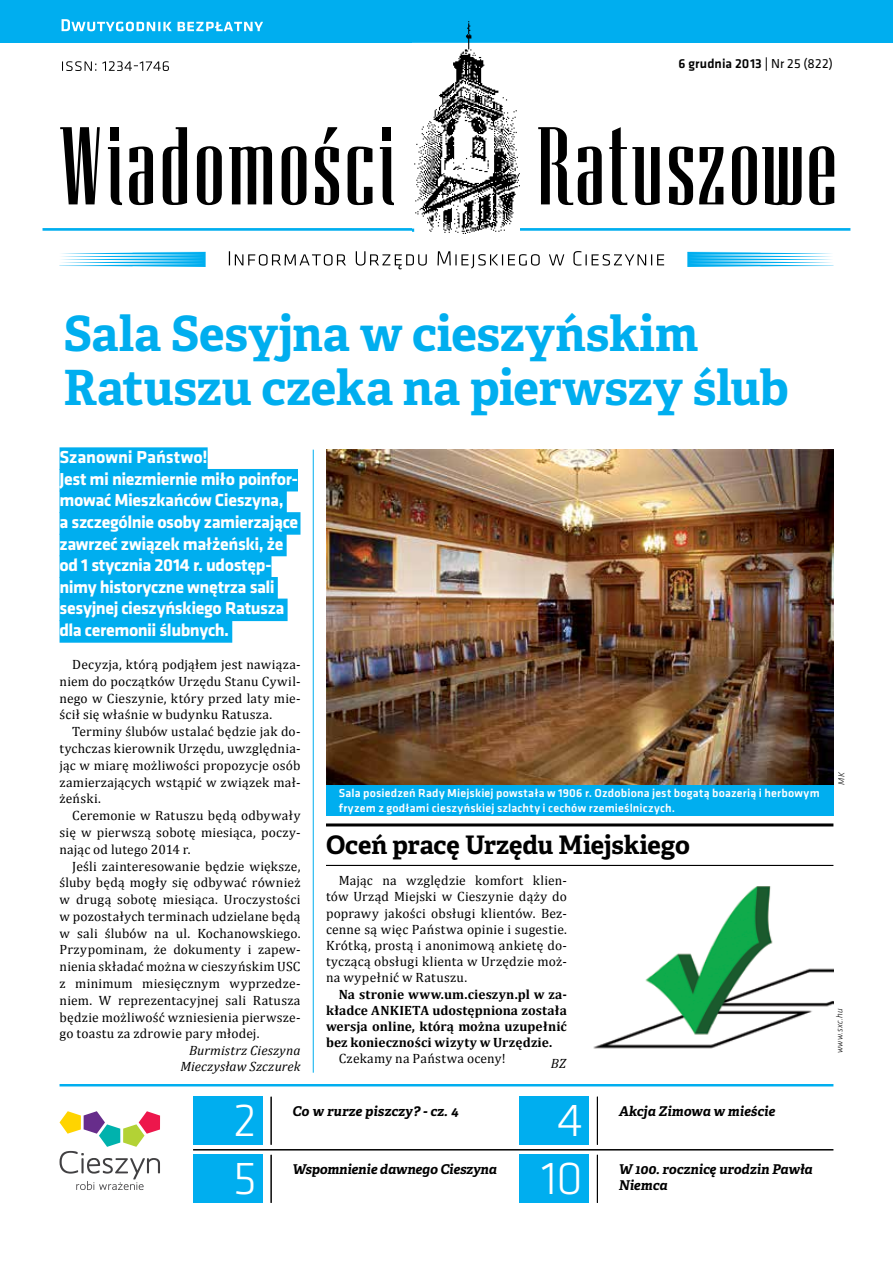
<style>
.page{position:relative;width:893px;height:1263px;background:#fff}
.page>*{position:absolute;margin:0;border:0;box-sizing:border-box;transform-origin:0 0}
.t1{font:700 48.6px/54px "Adelle Basic";letter-spacing:-.005em;color:#00aeef}
.t2{font:300 48px/58.2px "Klavika";color:#fff}
.t3{font:700 25.5px "Adelle Basic";letter-spacing:-.005em;color:#000}
.t4{font:700 18px/21.6px "Klavika";letter-spacing:-.025em;color:#fff}
.t5{font:13.5px/16.8px "Cambria";letter-spacing:.02em;color:#000;text-align:justify}
.t6{font:700 13.5px/16.2px "Cambria";letter-spacing:.01em;color:#000;text-align:justify}
.t7{font:italic 700 13.5px/16.2px "Adelle Basic";color:#000}
.t8{font:italic 13.5px/16.2px "Cambria";letter-spacing:.01em;color:#000;text-align:right}
.t9{font:500 13.5px "Klavika";letter-spacing:.01em;color:#000}
.t10{font:500 12px/14.4px "Klavika";letter-spacing:.015em;color:#fff}
.t11{font:italic 300 9px "Klavika";letter-spacing:.02em;color:#000}
.s1{font-weight:400}
</style>
<div class="page">
<div style="left:0;top:0;width:893px;height:43px;background:#00aeef"></div>
<svg style="left:62px;top:19px;width:201px;height:12px"></svg>
<hr style="left:43px;top:228px;width:371px;height:3px;background:#00aeef">
<hr style="left:519px;top:228px;width:331px;height:3px;background:#00aeef">
<svg style="left:59px;top:252px;width:147px;height:15px"></svg>
<svg style="left:687px;top:252px;width:146px;height:15px"></svg>
<img style="left:413px;top:21px;width:107px;height:212px">
<svg style="left:809px;top:146px;width:25px;height:59px"></svg>
<svg style="left:699px;top:147px;width:24px;height:57px"></svg>
<svg style="left:669px;top:146px;width:24px;height:59px"></svg>
<svg style="left:609px;top:127px;width:51px;height:78px"></svg>
<svg style="left:732px;top:146px;width:70px;height:59px"></svg>
<svg style="left:538px;top:127px;width:64px;height:78px"></svg>
<svg style="left:197px;top:146px;width:25px;height:59px"></svg>
<svg style="left:282px;top:146px;width:24px;height:59px"></svg>
<svg style="left:129px;top:146px;width:24px;height:59px"></svg>
<div style="left:383px;top:127px;width:8px;height:13px;background:#000"></div>
<svg style="left:380px;top:147px;width:14px;height:58px"></svg>
<div style="left:111px;top:127px;width:8px;height:13px;background:#000"></div>
<svg style="left:108px;top:147px;width:14px;height:58px"></svg>
<svg style="left:229px;top:146px;width:43px;height:58px"></svg>
<svg style="left:60px;top:127px;width:40px;height:77px"></svg>
<svg style="left:315px;top:127px;width:24px;height:78px"></svg>
<svg style="left:348px;top:146px;width:24px;height:59px"></svg>
<svg style="left:163px;top:127px;width:24px;height:78px"></svg>
<svg style="left:62px;top:61px;width:107px;height:10px"></svg>
<svg style="left:229px;top:251px;width:435px;height:18px"></svg>
<svg style="left:60px;top:1111px;width:100px;height:79px"></svg>
<hr style="left:193px;top:1149px;width:640px;height:1px;background:#000">
<hr style="left:60px;top:1084px;width:773px;height:2px;background:#00aeef">
<div style="left:519px;top:1155px;width:70px;height:48px;background:#00aeef"></div>
<div style="left:519px;top:1097px;width:70px;height:48px;background:#00aeef"></div>
<hr style="left:597px;top:1097px;width:1px;height:48px;background:#000">
<hr style="left:597px;top:1155px;width:1px;height:48px;background:#000">
<div style="left:193px;top:1155px;width:70px;height:48px;background:#00aeef"></div>
<div style="left:193px;top:1097px;width:70px;height:48px;background:#00aeef"></div>
<hr style="left:271px;top:1097px;width:1px;height:48px;background:#000">
<hr style="left:271px;top:1155px;width:1px;height:48px;background:#000">
<hr style="left:326px;top:865px;width:507px;height:1px;background:#000">
<img style="left:593px;top:886px;width:240px;height:163px">
<img style="left:326px;top:450px;width:507px;height:335px">
<div style="left:60px;top:447px;width:148px;height:23px;background:#00aeef"></div>
<div style="left:60px;top:469px;width:238px;height:22px;background:#00aeef"></div>
<div style="left:60px;top:491px;width:227px;height:22px;background:#00aeef"></div>
<div style="left:60px;top:512px;width:240px;height:23px;background:#00aeef"></div>
<div style="left:60px;top:534px;width:227px;height:22px;background:#00aeef"></div>
<div style="left:60px;top:555px;width:211px;height:23px;background:#00aeef"></div>
<div style="left:60px;top:577px;width:218px;height:22px;background:#00aeef"></div>
<div style="left:60px;top:599px;width:228px;height:22px;background:#00aeef"></div>
<div style="left:60px;top:620px;width:172px;height:23px;background:#00aeef"></div>
<div style="left:326px;top:785px;width:507px;height:31px;background:#00aeef"></div>
<hr style="left:326px;top:823px;width:507px;height:3px;background:#000">
<hr style="left:313px;top:450px;width:1px;height:623px;background:#00aeef">
<p class="t9" style="left:678px;top:55px;width:156px">6 grudnia 2013 | <span class="s1">Nr 25 (822)</span></p>
<h1 class="t1" style="left:63px;top:307px;width:727px">Sala Sesyjna w cieszyńskim<br>Ratuszu czeka na pierwszy ślub</h1>
<p class="t4" style="left:60px;top:446px;width:240px">Szanowni Państwo!<br>Jest mi niezmiernie miło poinfor&shy;mować Mieszkańców Cieszyna,<br>a szczególnie osoby zamierzające zawrzeć związek małżeński, że od 1 stycznia 2014 r. udostęp&shy;nimy historyczne wnętrza sali sesyjnej cieszyńskiego Ratusza dla ceremonii ślubnych.</p>
<p class="t5" style="left:60px;top:656px;width:242px;text-indent:13px">Decyzja, którą podjąłem jest nawiąza&shy;niem do początków Urzędu Stanu Cywil&shy;nego w Cieszynie, który przed laty mie&shy;ścił się właśnie w budynku Ratusza.</p>
<p class="t5" style="left:60px;top:723px;width:242px;text-indent:13px">Terminy ślubów ustalać będzie jak do&shy;tychczas kierownik Urzędu, uwzględnia&shy;jąc w miarę możliwości propozycje osób zamierzających wstąpić w związek mał&shy;żeński.</p>
<p class="t5" style="left:60px;top:807px;width:242px;text-indent:13px">Ceremonie w Ratuszu będą odbywały się w pierwszą sobotę miesiąca, poczy&shy;nając od lutego 2014 r.</p>
<p class="t5" style="left:60px;top:857px;width:242px;text-indent:13px">Jeśli zainteresowanie będzie większe, śluby będą mogły się odbywać również w drugą sobotę miesiąca. Uroczystości w pozostałych terminach udzielane będą w sali ślubów na ul. Kochanowskiego.<br>Przypominam, że dokumenty i zapew&shy;nienia składać można w cieszyńskim USC z minimum miesięcznym wyprzedze&shy;niem. W reprezentacyjnej sali Ratusza będzie możliwość wzniesienia pierwsze&shy;go toastu za zdrowie pary młodej.</p>
<p class="t8" style="left:180px;top:1042px;width:121px">Burmistrz Cieszyna<br>Mieczysław Szczurek</p>
<p class="t10" style="left:339px;top:786px;width:482px">Sala posiedzeń Rady Miejskiej powstała w 1906 r. Ozdobiona jest bogatą boazerią i herbowym fryzem z godłami cieszyńskiej szlachty i cechów rzemieślniczych.</p>
<h3 class="t3" style="left:326px;top:829px;width:365px">Oceń pracę Urzędu Miejskiego</h3>
<p class="t5" style="left:326px;top:872px;width:242px;line-height:16.2px;text-indent:13px">Mając na względzie komfort klien&shy;tów Urząd Miejski w Cieszynie dąży do poprawy jakości obsługi klientów. Bez&shy;cenne są więc Państwa opinie i sugestie.<br>Krótką, prostą i anonimową ankietę do&shy;tyczącą obsługi klienta w Urzędzie moż&shy;na wypełnić w Ratuszu.</p>
<p class="t6" style="left:326px;top:985px;width:242px;text-indent:13px">Na stronie www.um.cieszyn.pl w za&shy;kładce ANKIETA udostępniona została wersja online, którą można uzupełnić bez konieczności wizyty w Urzędzie.</p>
<p class="t5" style="left:339px;top:1050px;width:168px">Czekamy na Państwa oceny!</p>
<p class="t8" style="left:551px;top:1055px;width:17px">BZ</p>
<h2 class="t2" style="left:233px;top:1090px;width:25px">2<br>5</h2>
<h2 class="t2" style="left:541px;top:1090px;width:43px;text-align:center">4<br>10</h2>
<p class="t7" style="left:292px;top:1103px;width:167px">Co w rurze piszczy? - cz. 4</p>
<p class="t7" style="left:292px;top:1161px;width:206px">Wspomnienie dawnego Cieszyna</p>
<p class="t7" style="left:619px;top:1103px;width:158px">Akcja Zimowa w mieście</p>
<p class="t7" style="left:619px;top:1161px;width:196px">W 100. rocznicę urodzin Pawła<br>Niemca</p>
<p class="t11" style="left:836px;top:784px;width:14px;rotate:-90deg">MK</p>
<p class="t11" style="left:834px;top:1053px;width:46px;rotate:-90deg">www.sxc.hu</p>
</div>
